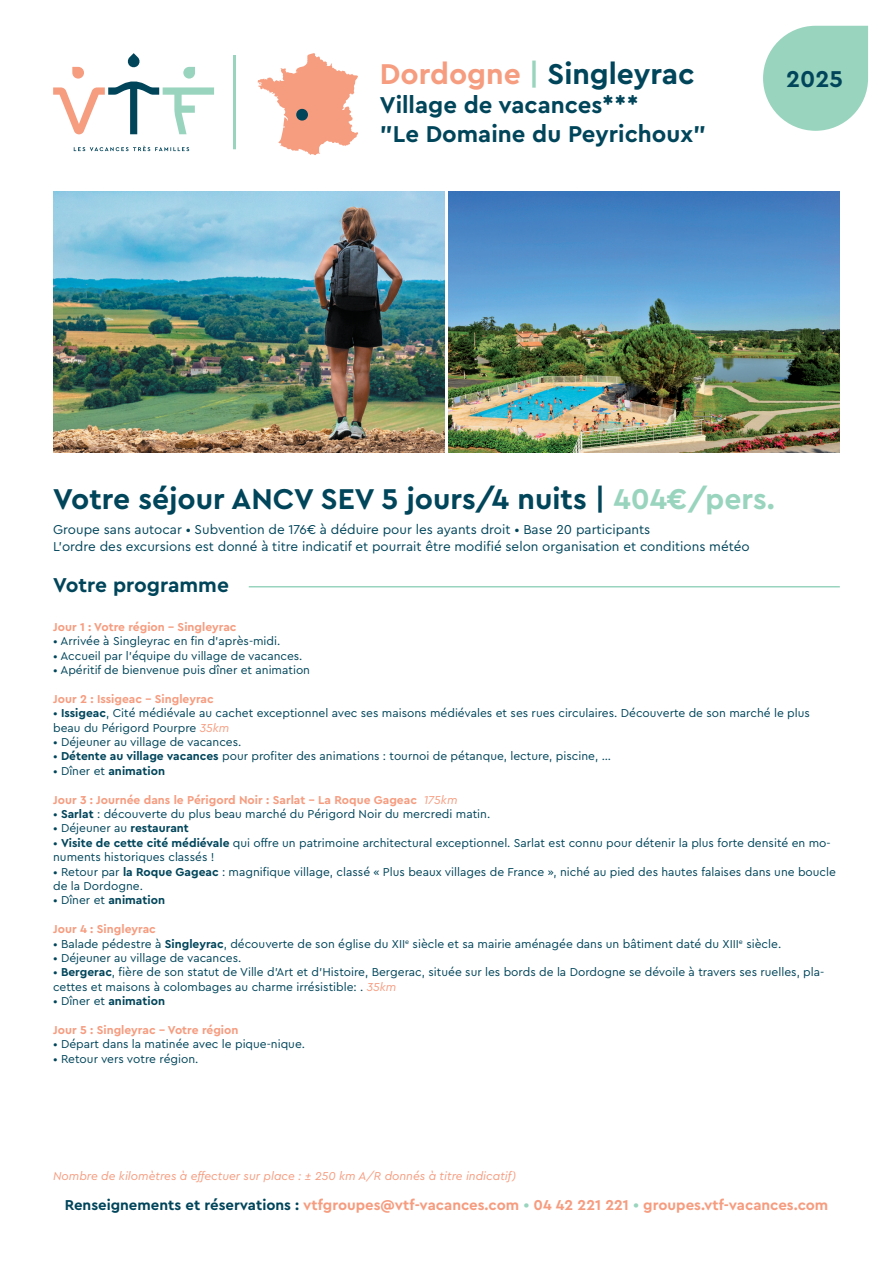
<style>
.page{position:relative;width:893px;height:1263px;background:#fff}
.page>*{position:absolute;margin:0;border:0;box-sizing:border-box;transform-origin:0 0}
.t1{font:700 30px "Cera PRO";color:#01455b}
.t2{font:700 24px/28.8px "Cera PRO";color:#01455b}
.t3{font:700 21px "Cera PRO";color:#01455b}
.t4{font:700 15px "Cera PRO";color:#f69c7f}
.t5{font:13.5px/16.2px "Cera PRO";color:#01455b}
.t6{font:12px/14.4px "Cera PRO";color:#01455b}
.t7{font:700 12px "Cera PRO";color:#f69c7f}
.t8{font:italic 12px "Cera Pro";color:#f69c7f}
.t9{font:700 12px "Cera PRO";color:#01455b}
.s1{color:#f69c7f}
.s2{color:#99d4be}
.s3{font-weight:700}
.s4{font-family:"Cera Pro";font-style:italic;color:#f69c7f}
.s5{font-weight:400}
.s6{font-family:"Cera Pro";font-weight:400;font-style:italic}
.s7{color:#01455b}
.s8{font-weight:500;color:#99d4be}
</style>
<div class="page">
<svg style="left:74px;top:146px;width:115px;height:5px"></svg>
<svg style="left:53px;top:53px;width:161px;height:81px"></svg>
<hr style="left:233px;top:55px;width:3px;height:94px;background:#99d4be">
<hr style="left:249px;top:586px;width:591px;height:1px;background:#99d4be">
<img style="left:449px;top:191px;width:391px;height:262px">
<img style="left:53px;top:191px;width:391px;height:262px">
<svg style="left:763px;top:26px;width:105px;height:105px"></svg>
<svg style="left:258px;top:53px;width:100px;height:102px"></svg>
<div style="left:297px;top:110px;width:10px;height:10px;background:#01455b;border-radius:50%"></div>
<div style="left:296px;top:109px;width:12px;height:12px;border:2px solid #01455b;border-radius:50%"></div>
<h1 class="t1" style="left:380px;top:54px;width:316px"><span class="s1">Dordogne</span> <span class="s2">|</span> Singleyrac</h1>
<h2 class="t2" style="left:380px;top:89px;width:328px">Village de vacances***<br>"Le Domaine du Peyrichoux"</h2>
<h2 class="t2" style="left:786px;top:64px;width:58px">2025</h2>
<h1 class="t1" style="left:53px;top:479px;width:723px">Votre séjour ANCV SEV 5 jours/4 nuits | <span class="s2">404€/pers.</span></h1>
<p class="t5" style="left:53px;top:521px;width:698px">Groupe sans autocar • Subvention de 176€ à déduire pour les ayants droit • Base 20 participants<br>L’ordre des excursions est donné à titre indicatif et pourrait être modifié selon organisation et conditions météo</p>
<h3 class="t3" style="left:53px;top:571px;width:177px">Votre programme</h3>
<p class="t7" style="left:53px;top:619px;width:185px">Jour 1 : Votre région - Singleyrac</p>
<p class="t6" style="left:53px;top:633px;width:229px">• Arrivée à Singleyrac en fin d’après-midi.</p>
<p class="t6" style="left:53px;top:648px;width:251px">• Accueil par l’équipe du village de vacances.</p>
<p class="t6" style="left:53px;top:662px;width:258px">• Apéritif de bienvenue puis dîner et animation</p>
<p class="t7" style="left:53px;top:691px;width:162px">Jour 2 : Issigeac – Singleyrac</p>
<p class="t6" style="left:53px;top:705px;width:758px">• <span class="s3">Issigeac</span>, Cité médiévale au cachet exceptionnel avec ses maisons médiévales et ses rues circulaires. Découverte de son marché le plus beau du Périgord Pourpre <span class="s4">35km</span></p>
<p class="t6" style="left:53px;top:734px;width:190px">• Déjeuner au village de vacances.</p>
<p class="t6" style="left:53px;top:749px;width:559px">• <span class="s3">Détente au village vacances</span> pour profiter des animations : tournoi de pétanque, lecture, piscine, …</p>
<p class="t9" style="left:53px;top:763px;width:113px"><span class="s5">• Dîner et</span> animation</p>
<p class="t7" style="left:53px;top:792px;width:406px">Jour 3 : Journée dans le Périgord Noir : Sarlat – La Roque Gageac <span class="s6">175km</span></p>
<p class="t6" style="left:53px;top:806px;width:439px">• <span class="s3">Sarlat</span> : découverte du plus beau marché du Périgord Noir du mercredi matin.</p>
<p class="t6" style="left:53px;top:821px;width:137px">• Déjeuner au <span class="s3">restaurant</span></p>
<p class="t6" style="left:53px;top:835px;width:779px">• <span class="s3">Visite de cette cité médiévale</span> qui offre un patrimoine architectural exceptionnel. Sarlat est connu pour détenir la plus forte densité en mo&shy;numents historiques classés !</p>
<p class="t6" style="left:53px;top:864px;width:784px">• Retour par <span class="s3">la Roque Gageac</span> : magnifique village, classé « Plus beaux villages de France », niché au pied des hautes falaises dans une boucle de la Dordogne.</p>
<p class="t9" style="left:53px;top:892px;width:113px"><span class="s5">• Dîner et</span> animation</p>
<p class="t7" style="left:53px;top:921px;width:104px">Jour 4 : Singleyrac</p>
<p class="t6" style="left:53px;top:936px;width:730px">• Balade pédestre à <span class="s3">Singleyrac</span>, découverte de son église du XII<sup>e</sup> siècle et sa mairie aménagée dans un bâtiment daté du XIII<sup>e</sup> siècle.</p>
<p class="t6" style="left:53px;top:950px;width:190px">• Déjeuner au village de vacances.</p>
<p class="t6" style="left:53px;top:965px;width:773px">• <span class="s3">Bergerac</span>, fière de son statut de Ville d’Art et d’Histoire, Bergerac, située sur les bords de la Dordogne se dévoile à travers ses ruelles, pla&shy;cettes et maisons à colombages au charme irrésistible: . <span class="s4">35km</span></p>
<p class="t9" style="left:53px;top:993px;width:113px"><span class="s5">• Dîner et</span> animation</p>
<p class="t7" style="left:53px;top:1022px;width:187px">Jour 5 : Singleyrac – Votre région</p>
<p class="t6" style="left:53px;top:1037px;width:253px">• Départ dans la matinée avec le pique-nique.</p>
<p class="t6" style="left:53px;top:1051px;width:147px">• Retour vers votre région.</p>
<p class="t8" style="left:53px;top:1168px;width:464px">Nombre de kilomètres à effectuer sur place : ± 250 km A/R donnés à titre indicatif)</p>
<p class="t4" style="left:65px;top:1195px;width:765px"><span class="s7">Renseignements et réservations :</span> vtfgroupes@vtf-vacances.com <span class="s8">•</span> 04 42 221 221 <span class="s8">•</span> groupes.vtf-vacances.com</p>
</div>
